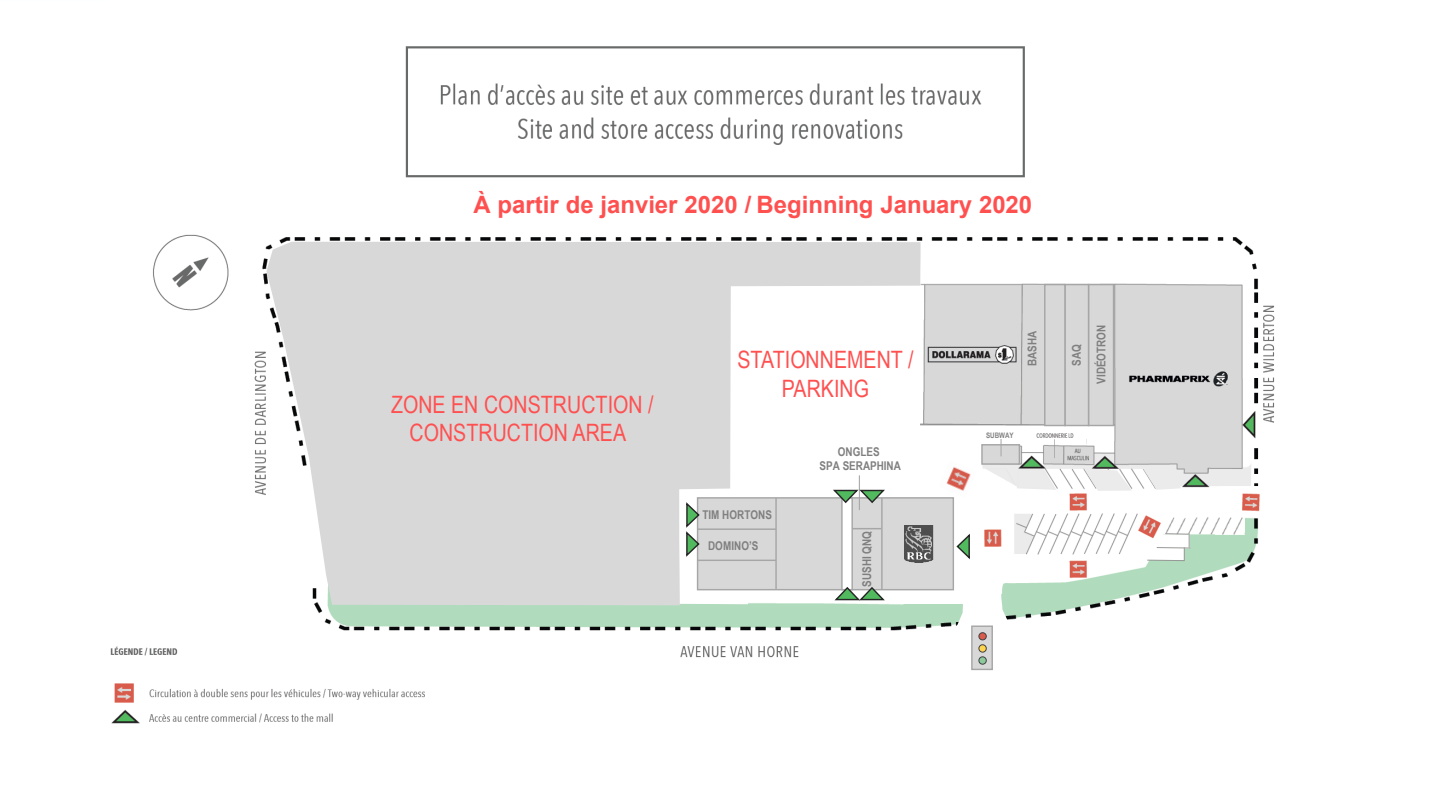
<style>
.page{position:relative;width:1440px;height:810px;background:#fff}
.page>*{position:absolute;margin:0;border:0;box-sizing:border-box;transform-origin:0 0}
.t1{font:24px/28.8px "Arial Narrow";color:#ff5050;text-align:center}
.t2{font:700 24px "Arial";color:#ff5050}
.t3{font:700 12px/14.4px "Arial Narrow";letter-spacing:.005em;color:#7f7f7f;text-align:center}
.t4{font:700 7.5px "Arial Narrow";letter-spacing:.005em;color:#7f7f7f}
</style>
<div class="page">
<img style="left:110px;top:46px;width:1150px;height:678px">
<svg style="left:921px;top:268px;width:62px;height:221px;fill:#d8d8d9"></svg>
<hr style="left:0;top:0;width:105px;height:1px;background:#fbffff">
<div style="left:722px;top:494px;width:257px;height:100px;background:#fff"></div>
<img style="left:1164px;top:517px;width:81px;height:18px">
<div style="left:1163px;top:534px;width:52px;height:19px;background:#b0dbbc;border:1px solid #b0dbbc"></div>
<svg style="left:1083px;top:467px;width:50px;height:25px"></svg>
<svg style="left:1146px;top:533px;width:45px;height:28px"></svg>
<svg style="left:1016px;top:469px;width:42px;height:22px"></svg>
<svg style="left:1142px;top:466px;width:41px;height:25px"></svg>
<svg style="left:266px;top:223px;width:655px;height:382px;fill:#d8d8d9"></svg>
<div style="left:697px;top:497px;width:257px;height:93px;background:#d8d8d9;border:1px solid #a6a6a6"></div>
<img style="left:905px;top:525px;width:28px;height:37px">
<hr style="left:698px;top:528px;width:78px;height:2px;background:#a6a6a6">
<hr style="left:698px;top:560px;width:78px;height:1px;background:#a6a6a6">
<hr style="left:775px;top:498px;width:2px;height:92px;background:#a6a6a6">
<hr style="left:881px;top:498px;width:2px;height:92px;background:#a6a6a6">
<div style="left:981px;top:444px;width:39px;height:21px;background:#d8d8d9;border:1px solid #a6a6a6"></div>
<div style="left:1088px;top:284px;width:26px;height:142px;background:#d8d8d9;border:1px solid #a6a6a6"></div>
<div style="left:841px;top:497px;width:12px;height:93px;background:#fff;border:1px solid #a6a6a6"></div>
<svg style="left:956px;top:533px;width:14px;height:27px"></svg>
<svg style="left:852px;top:528px;width:29px;height:1px"></svg>
<hr style="left:859px;top:475px;width:1px;height:35px;background:#a6a6a6">
<svg style="left:943px;top:582px;width:71px;height:67px"></svg>
<svg style="left:971px;top:626px;width:22px;height:44px"></svg>
<div style="left:979px;top:633px;width:7px;height:7px;background:#d85b4c;border-radius:50%"></div>
<div style="left:979px;top:633px;width:7px;height:7px;border:1px solid #404040;border-radius:50%"></div>
<div style="left:979px;top:645px;width:7px;height:7px;background:#ffd54f;border-radius:50%"></div>
<div style="left:979px;top:645px;width:7px;height:7px;border:1px solid #404040;border-radius:50%"></div>
<div style="left:979px;top:657px;width:7px;height:7px;background:#8cca9e;border-radius:50%"></div>
<div style="left:979px;top:657px;width:7px;height:7px;border:1px solid #404040;border-radius:50%"></div>
<div style="left:1064px;top:284px;width:25px;height:142px;background:#d8d8d9;border:1px solid #a6a6a6"></div>
<div style="left:1044px;top:284px;width:22px;height:142px;background:#d8d8d9;border:1px solid #a6a6a6"></div>
<div style="left:1208px;top:253px;width:25px;height:22px;background:#fff"></div>
<div style="left:894px;top:591px;width:76px;height:13px;background:#fff"></div>
<svg style="left:1001px;top:439px;width:1px;height:17px"></svg>
<svg style="left:831px;top:488px;width:54px;height:16px"></svg>
<svg style="left:834px;top:586px;width:53px;height:16px"></svg>
<div style="left:105px;top:657px;width:325px;height:19px;background:#fff"></div>
<img style="left:938px;top:460px;width:38px;height:38px">
<div style="left:1026px;top:330px;width:15px;height:41px;background:#d8d8d9"></div>
<img style="left:1263px;top:305px;width:12px;height:118px">
<svg style="left:576px;top:499px;width:187px;height:105px"></svg>
<img style="left:252px;top:345px;width:17px;height:154px">
<svg style="left:246px;top:345px;width:6px;height:154px"></svg>
<h1 class="t2" style="left:474px;top:189px;width:560px">À partir de janvier 2020 / Beginning January 2020</h1>
<h1 class="t1" style="left:391px;top:389px;width:264px">ZONE EN CONSTRUCTION /<br>CONSTRUCTION AREA</h1>
<p class="t3" style="left:1024px;top:366px;width:37px;rotate:-90deg">BASHA</p>
<h1 class="t1" style="left:737px;top:344px;width:178px">STATIONNEMENT /</h1>
<p class="t3" style="left:1069px;top:366px;width:23px;rotate:-90deg">SAQ</p>
<h1 class="t1" style="left:782px;top:373px;width:89px">PARKING</h1>
<p class="t3" style="left:1094px;top:384px;width:61px;rotate:-90deg">VIDÉOTRON</p>
<p class="t3" style="left:820px;top:444px;width:83px">ONGLES<br>SPA SERAPHINA</p>
<p class="t4" style="left:986px;top:430px;width:29px">SUBWAY</p>
<p class="t3" style="left:702px;top:507px;width:71px">TIM HORTONS</p>
<p class="t3" style="left:708px;top:538px;width:52px">DOMINO’S</p>
<p class="t3" style="left:859px;top:587px;width:57px;rotate:-90deg">SUSHI QNQ</p>
</div>
